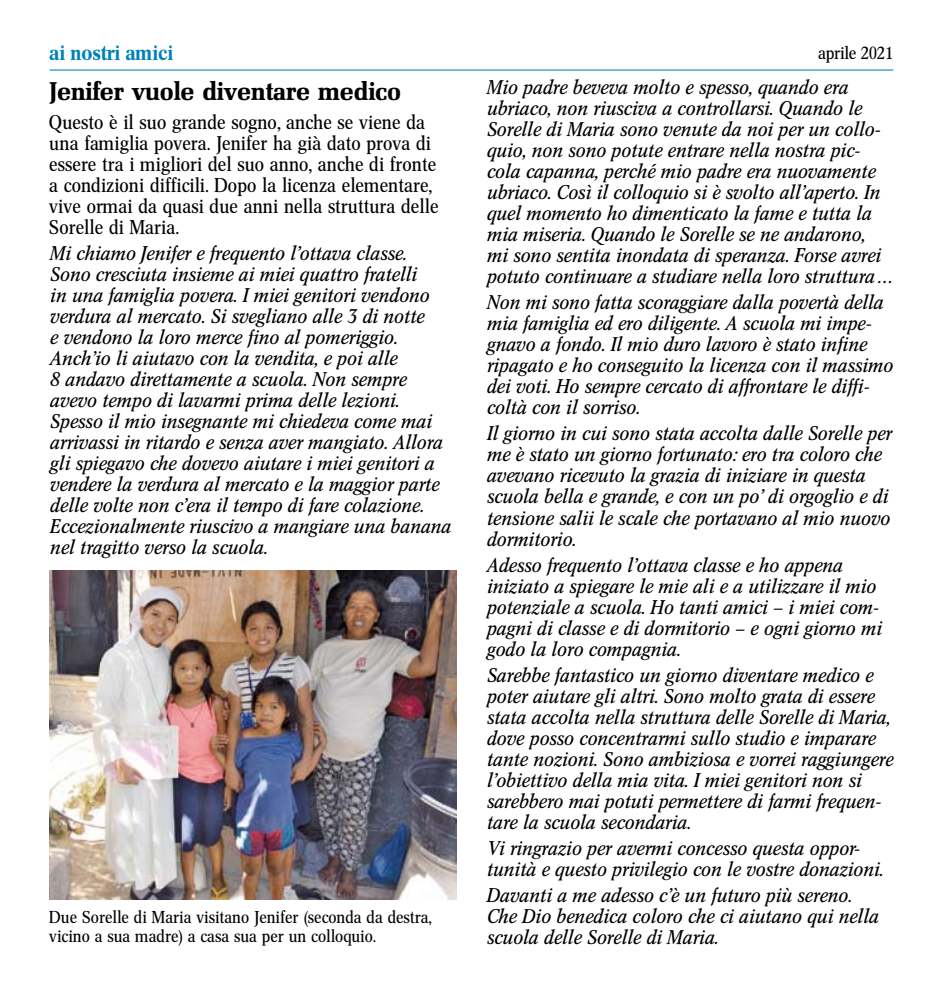
<style>
.page{position:relative;width:943px;height:993px;background:#fff}
.page>*{position:absolute;margin:0;border:0;box-sizing:border-box;transform-origin:0 0}
.t1{font:25.38px "Mel Bol";color:#000}
.t2{font:21px "Cnn Med";color:#0081b8}
.t3{font:19.6px/21px "Cnn Ita";letter-spacing:.015em;color:#000;scale:1.05 1}
.t4{font:19.6px/21px "Cnn Reg";letter-spacing:.015em;color:#000;scale:1.05 1}
.t5{font:17.5px "Cnn Reg";color:#000;scale:1.05 1}
.t6{font:17.15px/18.9px "Cnn Reg";letter-spacing:.015em;color:#000;scale:1.05 1}
</style>
<div class="page">
<hr style="left:50px;top:69px;width:843px;height:1px;background:#0081b8">
<img style="left:50px;top:570px;width:406px;height:329px">
<p class="t2" style="left:50px;top:40px;width:125px">ai nostri amici</p>
<p class="t5" style="left:818px;top:43px;width:73px">aprile 2021</p>
<p class="t3" style="left:486px;top:77px;width:387px">Mio padre beveva molto e spesso, quando era ubriaco, non riusciva a controllarsi. Quando le Sorelle di Maria sono venute da noi per un collo&shy;quio, non sono potute entrare nella nostra pic&shy;cola capanna, perché mio padre era nuovamente ubriaco. Così il colloquio si è svolto all’aperto. In quel momento ho dimenticato la fame e tutta la mia miseria. Quando le Sorelle se ne andarono,<br>mi sono sentita inondata di speranza. Forse avrei potuto continuare a studiare nella loro struttura ...</p>
<p class="t3" style="left:486px;top:292px;width:388px">Non mi sono fatta scoraggiare dalla povertà della mia famiglia ed ero diligente. A scuola mi impe&shy;gnavo a fondo. Il mio duro lavoro è stato infine ripagato e ho conseguito la licenza con il massimo dei voti. Ho sempre cercato di affrontare le diffi&shy;coltà con il sorriso.</p>
<p class="t3" style="left:486px;top:423px;width:387px">Il giorno in cui sono stata accolta dalle Sorelle per me è stato un giorno fortunato: ero tra coloro che avevano ricevuto la grazia di iniziare in questa scuola bella e grande, e con un po’ di orgoglio e di tensione salii le scale che portavano al mio nuovo dormitorio.</p>
<p class="t3" style="left:486px;top:554px;width:377px">Adesso frequento l’ottava classe e ho appena iniziato a spiegare le mie ali e a utilizzare il mio potenziale a scuola. Ho tanti amici – i miei com&shy;pagni di classe e di dormitorio – e ogni giorno mi godo la loro compagnia.</p>
<p class="t3" style="left:486px;top:664px;width:388px">Sarebbe fantastico un giorno diventare medico e poter aiutare gli altri. Sono molto grata di essere stata accolta nella struttura delle Sorelle di Maria, dove posso concentrarmi sullo studio e imparare tante nozioni. Sono ambiziosa e vorrei raggiungere l’obiettivo della mia vita. I miei genitori non si sarebbero mai potuti permettere di farmi frequen&shy;tare la scuola secondaria.</p>
<p class="t3" style="left:486px;top:837px;width:379px">Vi ringrazio per avermi concesso questa oppor&shy;tunità e questo privilegio con le vostre donazioni.</p>
<p class="t3" style="left:486px;top:884px;width:374px">Davanti a me adesso c’è un futuro più sereno.<br>Che Dio benedica coloro che ci aiutano qui nella scuola delle Sorelle di Maria.</p>
<p class="t1" style="left:50px;top:77px;width:353px">Jenifer vuole diventare medico</p>
<p class="t4" style="left:50px;top:112px;width:372px">Questo è il suo grande sogno, anche se viene da una famiglia povera. Jenifer ha già dato prova di essere tra i migliori del suo anno, anche di fronte a condizioni difficili. Dopo la licenza elementare, vive ormai da quasi due anni nella struttura delle Sorelle di Maria.</p>
<p class="t3" style="left:50px;top:243px;width:383px">Mi chiamo Jenifer e frequento l’ottava classe.<br>Sono cresciuta insieme ai miei quattro fratelli<br>in una famiglia povera. I miei genitori vendono verdura al mercato. Si svegliano alle 3 di notte<br>e vendono la loro merce fino al pomeriggio.<br>Anch’io li aiutavo con la vendita, e poi alle<br>8 andavo direttamente a scuola. Non sempre avevo tempo di lavarmi prima delle lezioni.<br>Spesso il mio insegnante mi chiedeva come mai arrivassi in ritardo e senza aver mangiato. Allora gli spiegavo che dovevo aiutare i miei genitori a vendere la verdura al mercato e la maggior parte delle volte non c’era il tempo di fare colazione.<br>Eccezionalmente riuscivo a mangiare una banana nel tragitto verso la scuola.</p>
<p class="t6" style="left:50px;top:907px;width:365px">Due Sorelle di Maria visitano Jenifer (seconda da destra, vicino a sua madre) a casa sua per un colloquio.</p>
</div>
